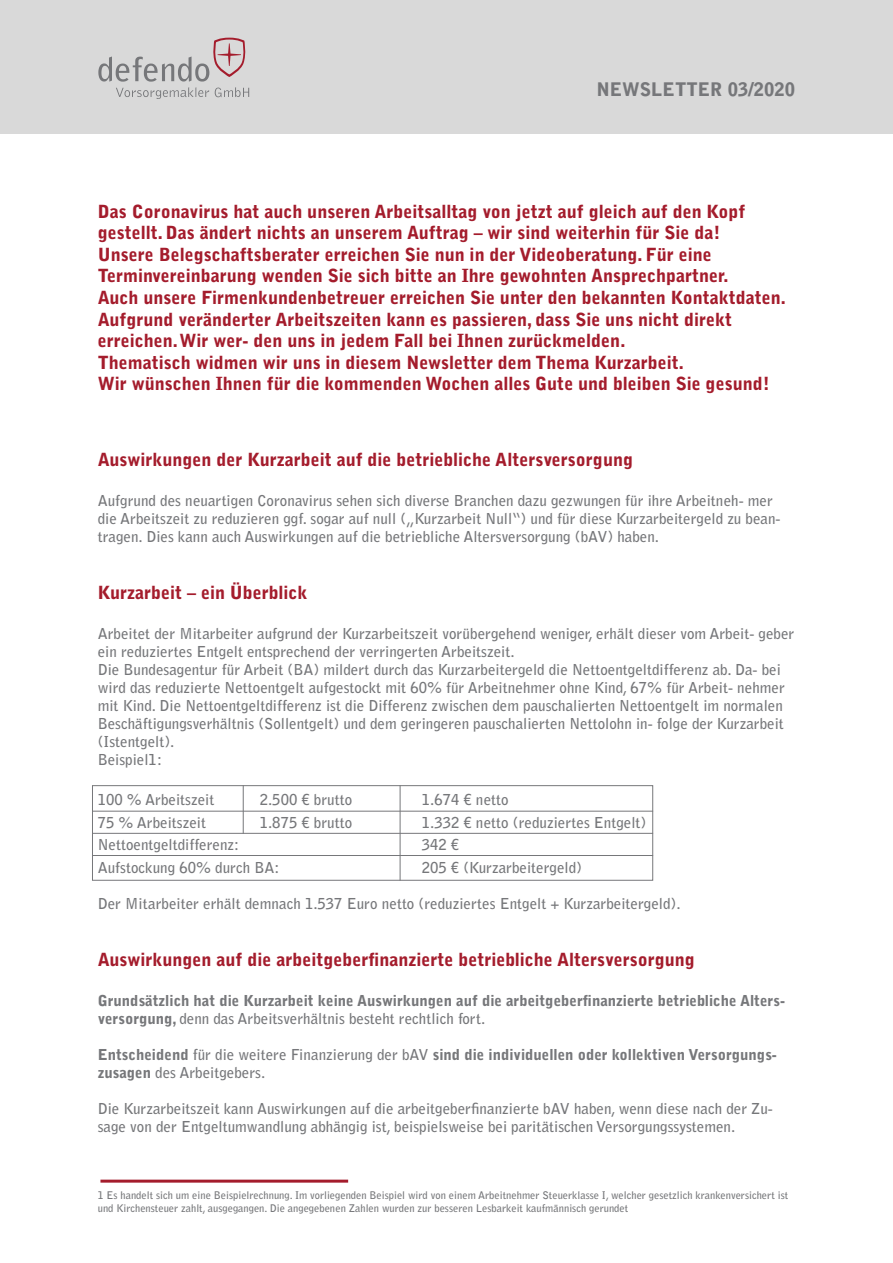
<style>
.page{position:relative;width:893px;height:1263px;background:#fff}
.page>*{position:absolute;margin:0;border:0;box-sizing:border-box;transform-origin:0 0}
.t1{font:900 18.6px "Bell Gothic Std";color:#76777a}
.t2{font:900 18px/21.6px "Bell Gothic Std";color:#a41c2c}
.t3{font:700 15px/18px "Bell Gothic Std";color:#76777a}
.t4{font:900 15px/18px "Bell Gothic Std";color:#76777a}
.t5{font:700 10.5px/13.5px "Bell Gothic Std";color:#76777a}
.s1{font-weight:700}
</style>
<div class="page">
<div style="left:0;top:0;width:893px;height:134px;background:#d9d9d9"></div>
<svg style="left:98px;top:38px;width:151px;height:61px"></svg>
<hr style="left:100px;top:1179px;width:248px;height:3px;background:#a41c2c">
<div style="left:92px;top:785px;width:561px;height:96px;border:1px solid #76777a"></div>
<hr style="left:92px;top:811px;width:561px;height:1px;background:#76777a">
<hr style="left:92px;top:833px;width:561px;height:1px;background:#76777a">
<hr style="left:92px;top:855px;width:561px;height:1px;background:#76777a">
<hr style="left:243px;top:785px;width:1px;height:49px;background:#76777a">
<hr style="left:400px;top:785px;width:1px;height:96px;background:#76777a">
<p class="t1" style="left:596px;top:78px;width:200px">NEWSLETTER 03/2020</p>
<p class="t2" style="left:98px;top:201px;width:690px">Das Coronavirus hat auch unseren Arbeitsalltag von jetzt auf gleich auf den Kopf gestellt. Das ändert nichts an unserem Auftrag – wir sind weiterhin für Sie da!<br>Unsere Belegschaftsberater erreichen Sie nun in der Videoberatung. Für eine Terminvereinbarung wenden Sie sich bitte an Ihre gewohnten Ansprechpartner.<br>Auch unsere Firmenkundenbetreuer erreichen Sie unter den bekannten Kontaktdaten.<br>Aufgrund veränderter Arbeitszeiten kann es passieren, dass Sie uns nicht direkt erreichen. Wir wer- den uns in jedem Fall bei Ihnen zurückmelden.<br>Thematisch widmen wir uns in diesem Newsletter dem Thema Kurzarbeit.<br>Wir wünschen Ihnen für die kommenden Wochen alles Gute und bleiben Sie gesund!</p>
<p class="t2" style="left:98px;top:449px;width:537px">Auswirkungen der Kurzarbeit auf die betriebliche Altersversorgung</p>
<p class="t3" style="left:98px;top:491px;width:684px">Aufgrund des neuartigen Coronavirus sehen sich diverse Branchen dazu gezwungen für ihre Arbeitneh- mer die Arbeitszeit zu reduzieren ggf. sogar auf null („Kurzarbeit Null“) und für diese Kurzarbeitergeld zu bean&shy;tragen. Dies kann auch Auswirkungen auf die betriebliche Altersversorgung (bAV) haben.</p>
<p class="t2" style="left:98px;top:582px;width:211px">Kurzarbeit – ein Überblick</p>
<p class="t3" style="left:98px;top:624px;width:698px">Arbeitet der Mitarbeiter aufgrund der Kurzarbeitszeit vorübergehend weniger, erhält dieser vom Arbeit- geber ein reduziertes Entgelt entsprechend der verringerten Arbeitszeit.<br>Die Bundesagentur für Arbeit (BA) mildert durch das Kurzarbeitergeld die Nettoentgeltdifferenz ab. Da- bei wird das reduzierte Nettoentgelt aufgestockt mit 60% für Arbeitnehmer ohne Kind, 67% für Arbeit- nehmer mit Kind. Die Nettoentgeltdifferenz ist die Differenz zwischen dem pauschalierten Nettoentgelt im normalen Beschäftigungsverhältnis (Sollentgelt) und dem geringeren pauschalierten Nettolohn in- folge der Kurzarbeit (Istentgelt).<br>Beispiel1:</p>
<p class="t3" style="left:98px;top:791px;width:118px">100 % Arbeitszeit</p>
<p class="t3" style="left:260px;top:791px;width:94px">2.500 € brutto</p>
<p class="t3" style="left:422px;top:791px;width:88px">1.674 € netto</p>
<p class="t3" style="left:98px;top:813px;width:110px">75 % Arbeitszeit</p>
<p class="t3" style="left:260px;top:813px;width:94px">1.875 € brutto</p>
<p class="t3" style="left:422px;top:813px;width:226px">1.332 € netto (reduziertes Entgelt)</p>
<p class="t3" style="left:98px;top:836px;width:143px">Nettoentgeltdifferenz:</p>
<p class="t3" style="left:422px;top:836px;width:39px">342 €</p>
<p class="t3" style="left:98px;top:858px;width:183px">Aufstockung 60% durch BA:</p>
<p class="t3" style="left:422px;top:858px;width:162px">205 € (Kurzarbeitergeld)</p>
<p class="t3" style="left:98px;top:894px;width:584px">Der Mitarbeiter erhält demnach 1.537 Euro netto (reduziertes Entgelt + Kurzarbeitergeld).</p>
<p class="t2" style="left:98px;top:949px;width:598px">Auswirkungen auf die arbeitgeberfinanzierte betriebliche Altersversorgung</p>
<p class="t4" style="left:98px;top:992px;width:689px">Grundsätzlich hat die Kurzarbeit keine Auswirkungen auf die arbeitgeberfinanzierte betriebliche Alters&shy;versorgung, <span class="s1">denn das Arbeitsverhältnis besteht rechtlich fort.</span></p>
<p class="t4" style="left:98px;top:1046px;width:681px">Entscheidend <span class="s1">für die weitere Finanzierung der bAV</span> sind die individuellen oder kollektiven Versorgungs&shy;zusagen <span class="s1">des Arbeitgebers.</span></p>
<p class="t3" style="left:98px;top:1100px;width:677px">Die Kurzarbeitszeit kann Auswirkungen auf die arbeitgeberfinanzierte bAV haben, wenn diese nach der Zu&shy;sage von der Entgeltumwandlung abhängig ist, beispielsweise bei paritätischen Versorgungssystemen.</p>
<p class="t5" style="left:98px;top:1188px;width:692px">1 Es handelt sich um eine Beispielrechnung. Im vorliegenden Beispiel wird von einem Arbeitnehmer Steuerklasse I, welcher gesetzlich krankenversichert ist und Kirchensteuer zahlt, ausgegangen. Die angegebenen Zahlen wurden zur besseren Lesbarkeit kaufmännisch gerundet</p>
</div>
